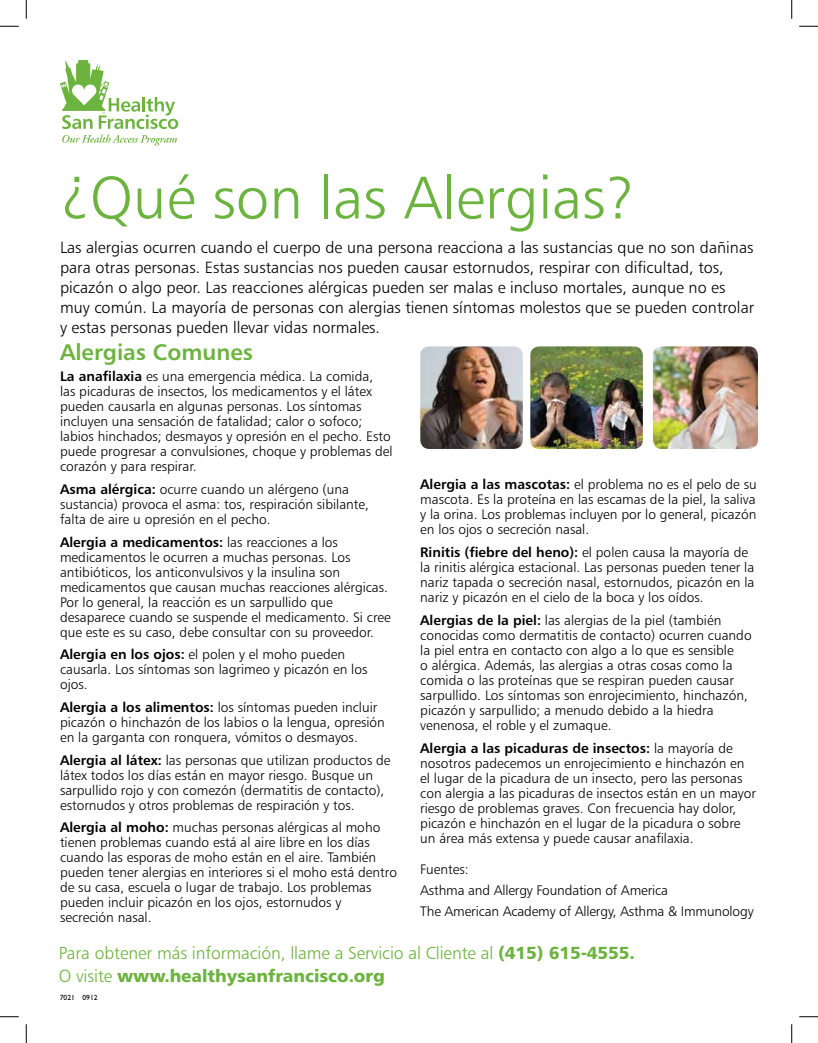
<style>
.page{position:relative;width:818px;height:1043px;background:#fff}
.page>*{position:absolute;margin:0;border:0;box-sizing:border-box;transform-origin:0 0}
.t1{font:60px "Humanist 777 BT Light B";color:#6cb33f}
.t2{font:22.5px "Humanist 777 BT Bold B";color:#6cb33f}
.t3{font:17.5px "Humanist 777 BT Light B";letter-spacing:-.005em;color:#6cb33f}
.t4{font:17.5px "Humanist 777 BT Black B";letter-spacing:-.005em;color:#6cb33f}
.t5{font:16.25px/20px "Humanist 777 BT Light B";color:#000}
.t6{font:13.75px/15px "Humanist 777 BT Light B";color:#000}
.t7{font:13.75px "Humanist 777 BT Bold B";color:#000}
.t8{font:7.5px "Humanist 521 BT";color:#000}
.s1{font-family:"Humanist 777 BT Bold B"}
.s2{font-family:"Humanist 777 BT Light B"}
.s3{font-family:"Humanist 777 BT Black B"}
</style>
<div class="page">
<svg style="left:60px;top:60px;width:118px;height:85px"></svg>
<img style="left:420px;top:346px;width:102px;height:103px">
<img style="left:530px;top:346px;width:112px;height:103px">
<img style="left:652px;top:346px;width:106px;height:103px">
<svg style="left:0;top:25px;width:19px;height:2px"></svg>
<svg style="left:799px;top:25px;width:19px;height:2px"></svg>
<svg style="left:0;top:1016px;width:19px;height:1px"></svg>
<svg style="left:799px;top:1016px;width:19px;height:1px"></svg>
<svg style="left:25px;top:0;width:2px;height:19px"></svg>
<svg style="left:25px;top:1024px;width:2px;height:18px"></svg>
<svg style="left:791px;top:0;width:1px;height:19px"></svg>
<svg style="left:791px;top:1024px;width:1px;height:18px"></svg>
<h1 class="t1" style="left:60px;top:161px;width:577px">¿Qué son las Alergias?</h1>
<p class="t5" style="left:60px;top:237px;width:695px">Las alergias ocurren cuando el cuerpo de una persona reacciona a las sustancias que no son dañinas para otras personas. Estas sustancias nos pueden causar estornudos, respirar con dificultad, tos, picazón o algo peor. Las reacciones alérgicas pueden ser malas e incluso mortales, aunque no es muy común. La mayoría de personas con alergias tienen síntomas molestos que se pueden controlar y estas personas pueden llevar vidas normales.</p>
<h2 class="t2" style="left:60px;top:337px;width:195px">Alergias Comunes</h2>
<p class="t6" style="left:60px;top:369px;width:334px"><span class="s1">La anafilaxia</span> es una emergencia médica. La comida,<br>las picaduras de insectos, los medicamentos y el látex pueden causarla en algunas personas. Los síntomas incluyen una sensación de fatalidad; calor o sofoco; labios hinchados; desmayos y opresión en el pecho. Esto puede progresar a convulsiones, choque y problemas del corazón y para respirar.</p>
<p class="t6" style="left:60px;top:481px;width:310px"><span class="s1">Asma alérgica:</span> ocurre cuando un alérgeno (una sustancia) provoca el asma: tos, respiración sibilante, falta de aire u opresión en el pecho.</p>
<p class="t7" style="left:60px;top:533px;width:279px">Alergia a medicamentos: <span class="s2">las reacciones a los</span></p>
<p class="t6" style="left:60px;top:549px;width:332px">medicamentos le ocurren a muchas personas. Los antibióticos, los anticonvulsivos y la insulina son medicamentos que causan muchas reacciones alérgicas.<br>Por lo general, la reacción es un sarpullido que desaparece cuando se suspende el medicamento. Si cree que este es su caso, debe consultar con su proveedor.</p>
<p class="t6" style="left:60px;top:647px;width:309px"><span class="s1">Alergia en los ojos:</span> el polen y el moho pueden causarla. Los síntomas son lagrimeo y picazón en los ojos.</p>
<p class="t6" style="left:60px;top:699px;width:326px"><span class="s1">Alergia a los alimentos:</span> los síntomas pueden incluir picazón o hinchazón de los labios o la lengua, opresión en la garganta con ronquera, vómitos o desmayos.</p>
<p class="t6" style="left:60px;top:752px;width:332px"><span class="s1">Alergia al látex:</span> las personas que utilizan productos de látex todos los días están en mayor riesgo. Busque un sarpullido rojo y con comezón (dermatitis de contacto), estornudos y otros problemas de respiración y tos.</p>
<p class="t6" style="left:60px;top:820px;width:338px"><span class="s1">Alergia al moho:</span> muchas personas alérgicas al moho tienen problemas cuando está al aire libre en los días cuando las esporas de moho están en el aire. También pueden tener alergias en interiores si el moho está dentro de su casa, escuela o lugar de trabajo. Los problemas pueden incluir picazón en los ojos, estornudos y secreción nasal.</p>
<p class="t6" style="left:420px;top:477px;width:338px;text-align:justify"><span class="s1">Alergia a las mascotas:</span> el problema no es el pelo de su mascota. Es la proteína en las escamas de la piel, la saliva y la orina. Los problemas incluyen por lo general, picazón en los ojos o secreción nasal.</p>
<p class="t7" style="left:420px;top:543px;width:329px">Rinitis (fiebre del heno): <span class="s2">el polen causa la mayoría de</span></p>
<p class="t6" style="left:420px;top:559px;width:335px;text-align:justify">la rinitis alérgica estacional. Las personas pueden tener la nariz tapada o secreción nasal, estornudos, picazón en la nariz y picazón en el cielo de la boca y los oídos.</p>
<p class="t6" style="left:420px;top:612px;width:333px"><span class="s1">Alergias de la piel:</span> las alergias de la piel (también conocidas como dermatitis de contacto) ocurren cuando la piel entra en contacto con algo a lo que es sensible<br>o alérgica. Además, las alergias a otras cosas como la comida o las proteínas que se respiran pueden causar sarpullido. Los síntomas son enrojecimiento, hinchazón, picazón y sarpullido; a menudo debido a la hiedra venenosa, el roble y el zumaque.</p>
<p class="t7" style="left:420px;top:739px;width:314px">Alergia a las picaduras de insectos: <span class="s2">la mayoría de</span></p>
<p class="t6" style="left:420px;top:755px;width:337px">nosotros padecemos un enrojecimiento e hinchazón en el lugar de la picadura de un insecto, pero las personas con alergia a las picaduras de insectos están en un mayor riesgo de problemas graves. Con frecuencia hay dolor, picazón e hinchazón en el lugar de la picadura o sobre un área más extensa y puede causar anafilaxia.</p>
<p class="t6" style="left:420px;top:859px;width:335px;line-height:20.6px">Fuentes:<br>Asthma and Allergy Foundation of America<br>The American Academy of Allergy, Asthma &amp; Immunology</p>
<p class="t3" style="left:59px;top:942px;width:577px">Para obtener más información, llame a Servicio al Cliente al <span class="s3">(415) 615-4555.</span></p>
<p class="t4" style="left:59px;top:964px;width:327px"><span class="s2">O visite</span> www.healthysanfrancisco.org</p>
<p class="t8" style="left:60px;top:992px;width:39px">7021 0912</p>
</div>
